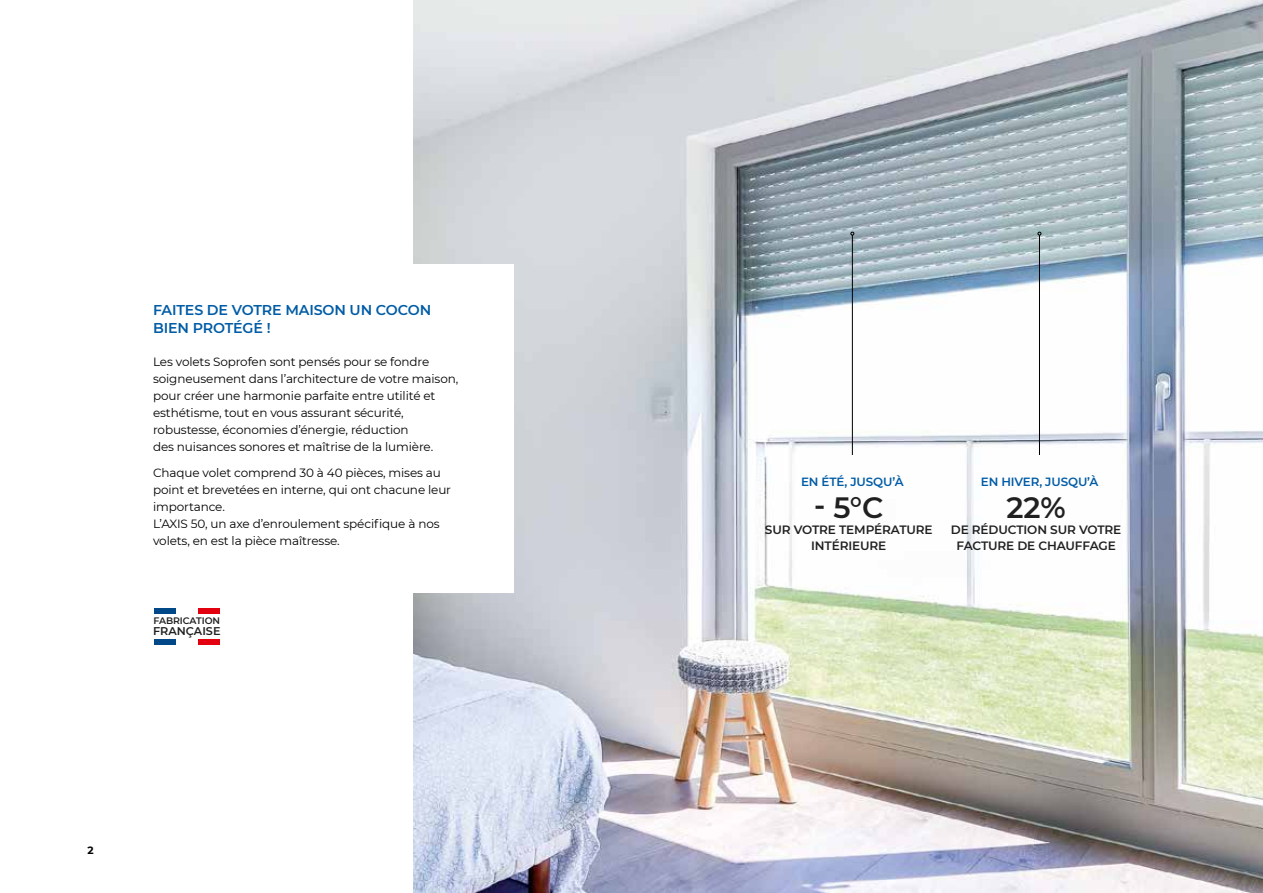
<style>
.page{position:relative;width:1263px;height:893px;background:#fff}
.page>*{position:absolute;margin:0;border:0;box-sizing:border-box;transform-origin:0 0}
.t1{font:600 29.4px "Montserrat";color:#202020}
.t2{font:600 14.25px/18px "Montserrat";letter-spacing:-.01em;color:#005ca6}
.t3{font:600 12.15px/15.9px "Montserrat";letter-spacing:-.01em;color:#202020;text-align:center}
.t4{font:12px/17px "Montserrat";letter-spacing:-.01em;color:#000}
.t5{font:600 11.85px "Montserrat";letter-spacing:-.01em;color:#005ca6}
.t6{font:600 11.25px "Montserrat";color:#202020}
.t7{font:700 10.5px "Montserrat";color:#000}
.t8{font:600 9.45px "Montserrat";letter-spacing:-.005em;color:#202020}
</style>
<div class="page">
<img style="left:414px;top:0;width:849px;height:893px">
<div style="left:125px;top:264px;width:389px;height:329px;background:#fff"></div>
<div style="left:198px;top:608px;width:22px;height:5px;background:#e3000f"></div>
<div style="left:154px;top:608px;width:22px;height:5px;background:#004888"></div>
<div style="left:198px;top:639px;width:22px;height:5px;background:#e3000f"></div>
<div style="left:154px;top:639px;width:22px;height:5px;background:#004888"></div>
<hr style="left:1262px;top:672px;width:1px;height:221px;background:#ececed">
<hr style="left:852px;top:235px;width:1px;height:220px;background:#000">
<svg style="left:850px;top:232px;width:4px;height:3px"></svg>
<hr style="left:1039px;top:235px;width:1px;height:220px;background:#000">
<svg style="left:1037px;top:232px;width:4px;height:3px"></svg>
<p class="t2" style="left:153px;top:300px;width:280px">FAITES DE VOTRE MAISON UN COCON<br>BIEN PROTÉGÉ !</p>
<p class="t4" style="left:153px;top:353px;width:307px">Les volets Soprofen sont pensés pour se fondre soigneusement dans l’architecture de votre maison, pour créer une harmonie parfaite entre utilité et esthétisme, tout en vous assurant sécurité, robustesse, économies d’énergie, réduction<br>des nuisances sonores et maîtrise de la lumière.</p>
<p class="t4" style="left:153px;top:464px;width:299px">Chaque volet comprend 30 à 40 pièces, mises au point et brevetées en interne, qui ont chacune leur importance.<br>L’AXIS 50, un axe d’enroulement spécifique à nos volets, en est la pièce maîtresse.</p>
<p class="t8" style="left:153px;top:614px;width:68px">FABRICATION</p>
<p class="t6" style="left:153px;top:623px;width:69px">FRANÇAISE</p>
<p class="t7" style="left:87px;top:843px;width:8px">2</p>
<p class="t5" style="left:801px;top:473px;width:104px">EN ÉTÉ, JUSQU’À</p>
<h1 class="t1" style="left:814px;top:486px;width:71px">- 5°C</h1>
<p class="t3" style="left:765px;top:521px;width:169px">SUR VOTRE TEMPÉRATURE<br>INTÉRIEURE</p>
<p class="t5" style="left:981px;top:473px;width:119px">EN HIVER, JUSQU’À</p>
<h1 class="t1" style="left:1006px;top:486px;width:61px">22%</h1>
<p class="t3" style="left:951px;top:521px;width:172px">DE RÉDUCTION SUR VOTRE<br>FACTURE DE CHAUFFAGE</p>
</div>
